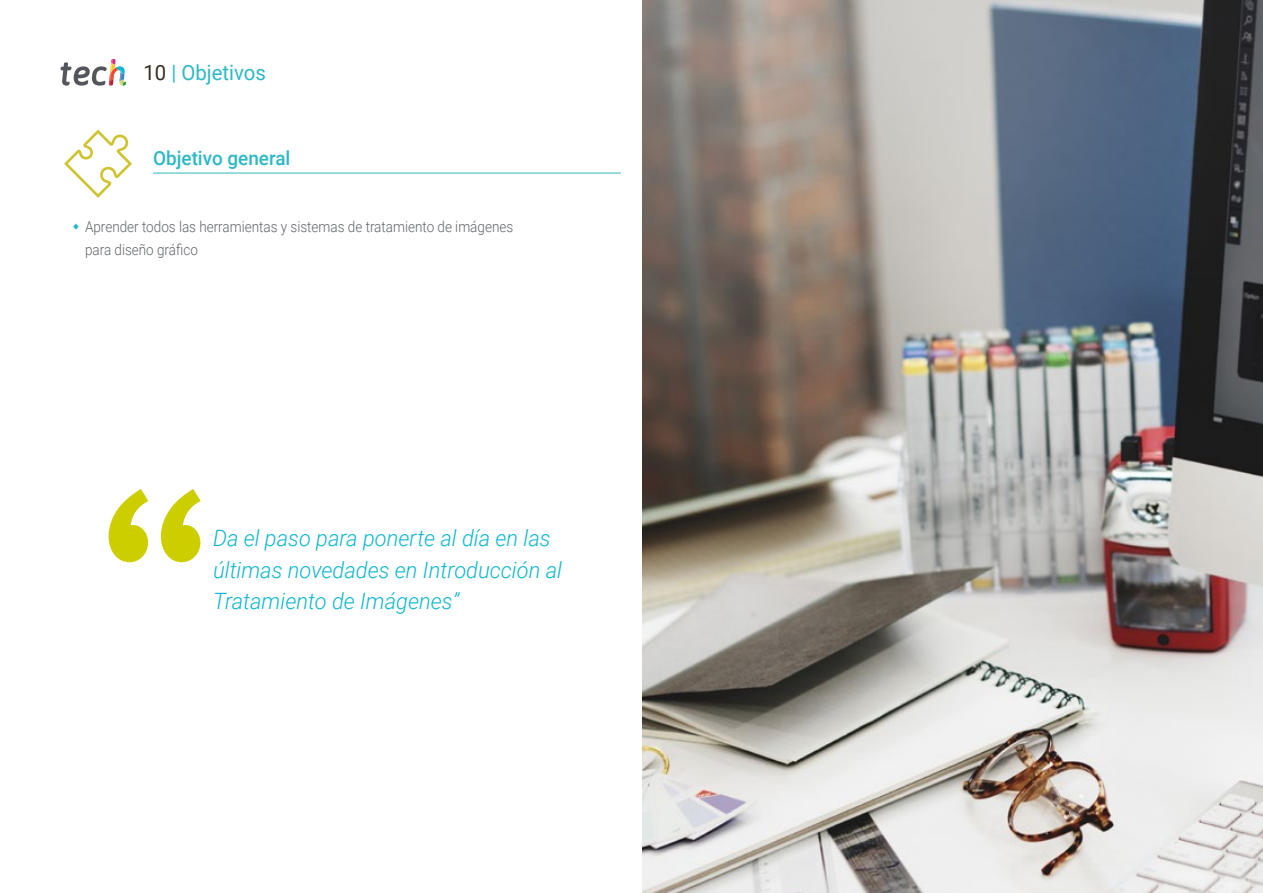
<style>
.page{position:relative;width:1263px;height:893px;background:#fff}
.page>*{position:absolute;margin:0;border:0;box-sizing:border-box;transform-origin:0 0}
.t1{font:italic 300 22.5px/31.5px "Roboto";color:#0fb6cf}
.t2{font:21px "Roboto";color:#2db8c5}
.t3{font:500 19.5px "Roboto";color:#2db8c5}
.t4{font:300 15px/22.5px "Roboto";color:#61646a;scale:.9 1}
.s1{color:#312e20}
</style>
<div class="page">
<svg style="left:64px;top:130px;width:68px;height:68px"></svg>
<img style="left:642px;top:0;width:621px;height:893px">
<svg style="left:61px;top:59px;width:65px;height:27px"></svg>
<hr style="left:153px;top:173px;width:468px;height:1px;background:#2db8c5">
<svg style="left:109px;top:489px;width:92px;height:73px"></svg>
<p class="t2" style="left:144px;top:57px;width:124px"><span class="s1">10</span> | Objetivos</p>
<p class="t3" style="left:153px;top:144px;width:139px">Objetivo general</p>
<p class="t4" style="left:85px;top:215px;width:477px">Aprender todos las herramientas y sistemas de tratamiento de imágenes para diseño gráfico</p>
<p class="t1" style="left:213px;top:522px;width:350px">Da el paso para ponerte al día en las últimas novedades en Introducción al<br>Tratamiento de Imágenes”</p>
</div>
